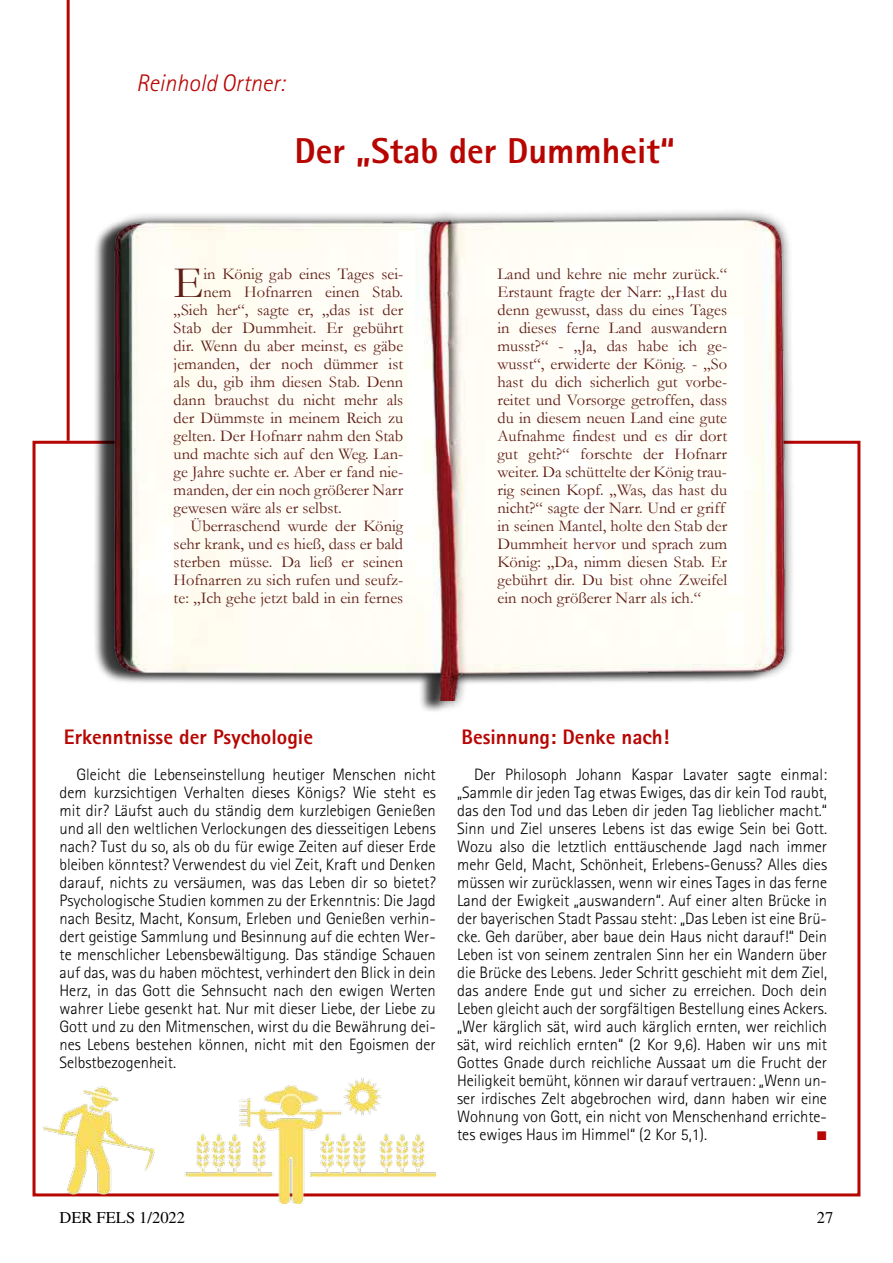
<style>
.page{position:relative;width:893px;height:1263px;background:#fff}
.page>*{position:absolute;margin:0;border:0;box-sizing:border-box;transform-origin:0 0}
.t1{font:45.3px "Garamond";color:#5f1d14}
.t2{font:800 36px "AT Rotis Sans Serif";color:#b70502}
.t3{font:italic 300 24px "AT Rotis Sans Serif";color:#b70502}
.t4{font:800 21px "AT Rotis Sans Serif";color:#b70502}
.t5{font:300 16.5px/18px "AT Rotis Sans Serif";color:#000;text-align:justify}
.t6{font:16.5px/18px "Garamond";color:#5f1d14}
.t7{font:16.5px "Times";color:#000}
</style>
<div class="page">
<img style="left:104px;top:214px;width:690px;height:487px">
<img style="left:37px;top:1078px;width:399px;height:126px">
<hr style="left:67px;top:0;width:3px;height:441px;background:#b70502">
<h3 class="t3" style="left:136px;top:69px;width:150px">Reinhold Ortner:</h3>
<h2 class="t2" style="left:294px;top:128px;width:382px">Der „Stab der Dummheit“</h2>
<h1 class="t1" style="left:174px;top:252px;width:31px">E</h1>
<p class="t6" style="left:203px;top:264px;width:201px">in König gab eines Tages sei-</p>
<p class="t6" style="left:203px;top:282px;width:201px">nem Hofnarren einen Stab.</p>
<p class="t6" style="left:174px;top:300px;width:231px">„Sieh her“, sagte er, „das ist der</p>
<p class="t6" style="left:174px;top:318px;width:231px">Stab der Dummheit. Er gebührt</p>
<p class="t6" style="left:174px;top:336px;width:231px">dir. Wenn du aber meinst, es gäbe</p>
<p class="t6" style="left:174px;top:354px;width:231px">jemanden, der noch dümmer ist</p>
<p class="t6" style="left:174px;top:372px;width:231px">als du, gib ihm diesen Stab. Denn</p>
<p class="t6" style="left:174px;top:390px;width:231px">dann brauchst du nicht mehr als</p>
<p class="t6" style="left:174px;top:408px;width:231px">der Dümmste in meinem Reich zu</p>
<p class="t6" style="left:174px;top:426px;width:231px">gelten. Der Hofnarr nahm den Stab</p>
<p class="t6" style="left:174px;top:444px;width:231px">und machte sich auf den Weg. Lan-</p>
<p class="t6" style="left:174px;top:462px;width:231px">ge Jahre suchte er. Aber er fand nie-</p>
<p class="t6" style="left:174px;top:480px;width:231px">manden, der ein noch größerer Narr</p>
<p class="t6" style="left:174px;top:498px;width:170px">gewesen wäre als er selbst.</p>
<p class="t6" style="left:191px;top:516px;width:214px">Überraschend wurde der König</p>
<p class="t6" style="left:174px;top:534px;width:231px">sehr krank, und es hieß, dass er bald</p>
<p class="t6" style="left:174px;top:552px;width:231px">sterben müsse. Da ließ er seinen</p>
<p class="t6" style="left:174px;top:570px;width:231px">Hofnarren zu sich rufen und seufz-</p>
<p class="t6" style="left:174px;top:588px;width:231px">te: „Ich gehe jetzt bald in ein fernes</p>
<p class="t6" style="left:497px;top:264px;width:231px">Land und kehre nie mehr zurück.“ Erstaunt fragte der Narr: „Hast du denn gewusst, dass du eines Tages in dieses ferne Land auswandern musst?“ - „Ja, das habe ich ge&shy;wusst“, erwiderte der König. - „So hast du dich sicherlich gut vorbe&shy;reitet und Vorsorge getroffen, dass du in diesem neuen Land eine gute Aufnahme findest und es dir dort gut geht?“ forschte der Hofnarr weiter. Da schüttelte der König trau&shy;rig seinen Kopf. „Was, das hast du nicht?“ sagte der Narr. Und er griff in seinen Mantel, holte den Stab der Dummheit hervor und sprach zum König: „Da, nimm diesen Stab. Er gebührt dir. Du bist ohne Zweifel ein noch größerer Narr als ich.“</p>
<p class="t4" style="left:64px;top:723px;width:251px">Erkenntnisse der Psychologie</p>
<p class="t5" style="left:60px;top:765px;width:378px;text-indent:17px">Gleicht die Lebenseinstellung heutiger Menschen nicht dem kurzsichtigen Verhalten dieses Königs? Wie steht es mit dir? Läufst auch du ständig dem kurzlebigen Genießen und all den weltlichen Verlockungen des diesseitigen Lebens nach? Tust du so, als ob du für ewige Zeiten auf dieser Erde bleiben könntest? Verwendest du viel Zeit, Kraft und Denken darauf, nichts zu versäumen, was das Leben dir so bietet?<br>Psychologische Studien kommen zu der Erkenntnis: Die Jagd nach Besitz, Macht, Konsum, Erleben und Genießen verhin&shy;dert geistige Sammlung und Besinnung auf die echten Wer&shy;te menschlicher Lebensbewältigung. Das ständige Schauen auf das, was du haben möchtest, verhindert den Blick in dein Herz, in das Gott die Sehnsucht nach den ewigen Werten wahrer Liebe gesenkt hat. Nur mit dieser Liebe, der Liebe zu Gott und zu den Mitmenschen, wirst du die Bewährung dei&shy;nes Lebens bestehen können, nicht mit den Egoismen der Selbstbezogenheit.</p>
<p class="t4" style="left:461px;top:723px;width:210px">Besinnung: Denke nach!</p>
<p class="t5" style="left:457px;top:765px;width:371px;text-indent:17px">Der Philosoph Johann Kaspar Lavater sagte einmal: „Sammle dir jeden Tag etwas Ewiges, das dir kein Tod raubt, das den Tod und das Leben dir jeden Tag lieblicher macht.“ Sinn und Ziel unseres Lebens ist das ewige Sein bei Gott.<br>Wozu also die letztlich enttäuschende Jagd nach immer mehr Geld, Macht, Schönheit, Erlebens-Genuss? Alles dies müssen wir zurücklassen, wenn wir eines Tages in das ferne Land der Ewigkeit „auswandern“. Auf einer alten Brücke in der bayerischen Stadt Passau steht: „Das Leben ist eine Brü&shy;cke. Geh darüber, aber baue dein Haus nicht darauf!“ Dein Leben ist von seinem zentralen Sinn her ein Wandern über die Brücke des Lebens. Jeder Schritt geschieht mit dem Ziel, das andere Ende gut und sicher zu erreichen. Doch dein Leben gleicht auch der sorgfältigen Bestellung eines Ackers. „Wer kärglich sät, wird auch kärglich ernten, wer reichlich sät, wird reichlich ernten“ (2 Kor 9,6). Haben wir uns mit Gottes Gnade durch reichliche Aussaat um die Frucht der Heiligkeit bemüht, können wir darauf vertrauen: „Wenn un&shy;ser irdisches Zelt abgebrochen wird, dann haben wir eine Wohnung von Gott, ein nicht von Menschenhand errichte&shy;tes ewiges Haus im Himmel“ (2 Kor 5,1).</p>
<p class="t7" style="left:60px;top:1208px;width:127px">DER FELS 1/2022</p>
<p class="t7" style="left:817px;top:1208px;width:18px">27</p>
</div>
